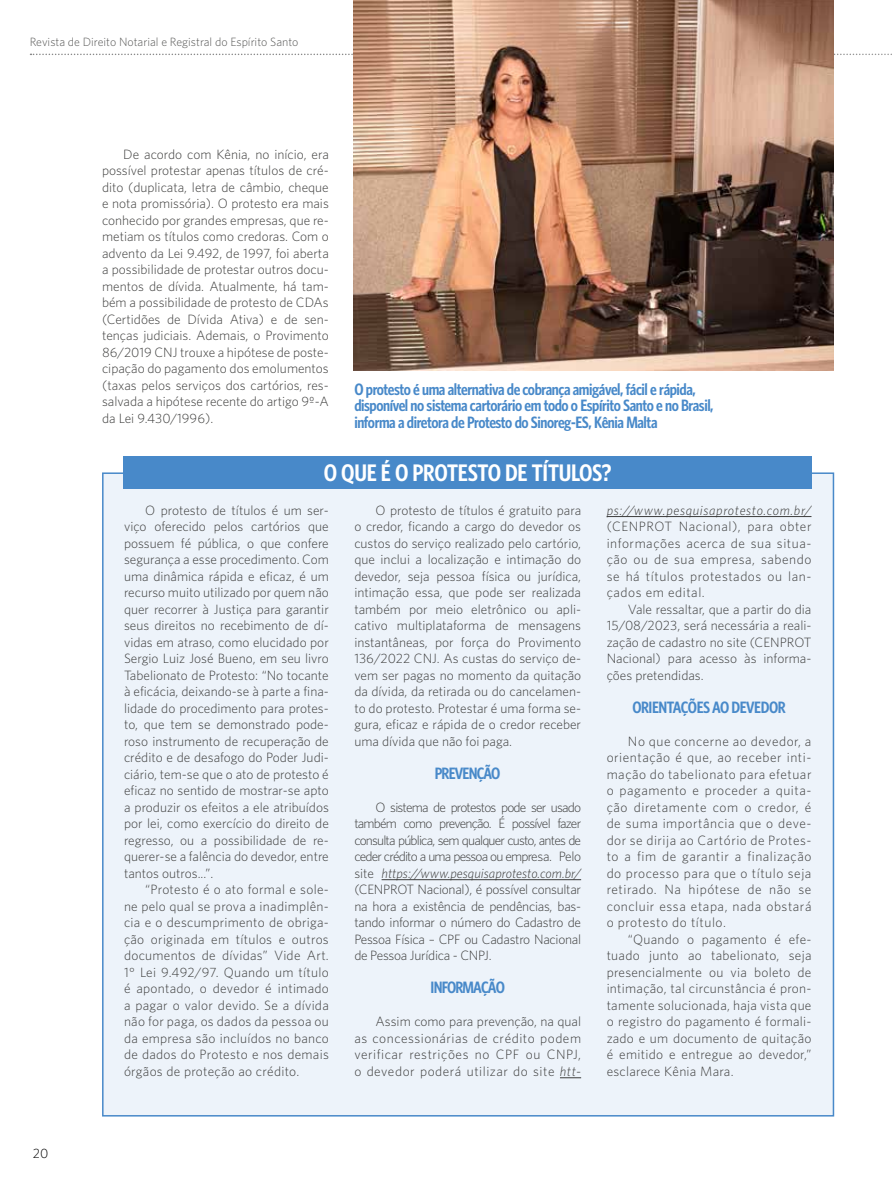
<style>
.page{position:relative;width:893px;height:1191px;background:#fff}
.page>*{position:absolute;margin:0;border:0;box-sizing:border-box;transform-origin:0 0}
.t1{font:600 24px "Whitney Condensed";letter-spacing:-.01em;color:#fff}
.t2{font:600 16.5px/16.5px "Whitney Condensed";letter-spacing:-.025em;color:#4889c9}
.t3{font:600 16.5px "Whitney Condensed";letter-spacing:-.05em;color:#4889c9}
.t4{font:300 13.5px/16.5px "Whitney";color:#3c3c3b;text-align:justify}
.t5{font:italic 300 13.5px "Whitney";letter-spacing:.045em;color:#3c3c3b}
.t6{font:300 13.5px "Whitney";color:#000}
.t7{font:300 12px "Whitney";color:#575756}
.s1{font-style:italic}
</style>
<div class="page">
<svg style="left:31px;top:54px;width:861px;height:1px"></svg>
<div style="left:102px;top:472px;width:732px;height:644px;background:#edf3fa;border:2px solid #4889c9"></div>
<img style="left:353px;top:0;width:480px;height:370px">
<hr style="left:607px;top:516px;width:204px;height:1px;background:#3c3c3b">
<div style="left:123px;top:456px;width:688px;height:33px;background:#4889c9"></div>
<hr style="left:382px;top:879px;width:199px;height:1px;background:#3c3c3b">
<svg style="left:560px;top:1077px;width:21px;height:1px"></svg>
<p class="t7" style="left:30px;top:35px;width:270px">Revista de Direito Notarial e Registral do Espírito Santo</p>
<p class="t4" style="left:102px;top:145px;width:228px;text-indent:21px">De acordo com Kênia, no início, era possível protestar apenas títulos de cré&shy;dito (duplicata, letra de câmbio, cheque e nota promissória). O protesto era mais conhecido por grandes empresas, que re&shy;metiam os títulos como credoras. Com o advento da Lei 9.492, de 1997, foi aberta a possibilidade de protestar outros docu&shy;mentos de dívida. Atualmente, há tam&shy;bém a possibilidade de protesto de CDAs (Certidões de Dívida Ativa) e de sen&shy;tenças judiciais. Ademais, o Provimento 86/2019 CNJ trouxe a hipótese de poste&shy;cipação do pagamento dos emolumentos (taxas pelos serviços dos cartórios, res&shy;salvada a hipótese recente do artigo 9º-A da Lei 9.430/1996).</p>
<p class="t2" style="left:354px;top:380px;width:361px">O protesto é uma alternativa de cobrança amigável, fácil e rápida, disponível no sistema cartorário em todo o Espírito Santo e no Brasil, informa a diretora de Protesto do Sinoreg-ES, Kênia Malta</p>
<h1 class="t1" style="left:324px;top:459px;width:289px">O QUE É O PROTESTO DE TÍTULOS?</h1>
<p class="t6" style="left:33px;top:1145px;width:17px">20</p>
<p class="t4" style="left:124px;top:501px;width:206px;text-indent:21px">O protesto de títulos é um ser&shy;viço oferecido pelos cartórios que possuem fé pública, o que confere segurança a esse procedimento. Com uma dinâmica rápida e eficaz, é um recurso muito utilizado por quem não quer recorrer à Justiça para garantir seus direitos no recebimento de dí&shy;vidas em atraso, como elucidado por Sergio Luiz José Bueno, em seu livro Tabelionato de Protesto: “No tocante à eficácia, deixando-se à parte a fina&shy;lidade do procedimento para protes&shy;to, que tem se demonstrado pode&shy;roso instrumento de recuperação de crédito e de desafogo do Poder Judi&shy;ciário, tem-se que o ato de protesto é eficaz no sentido de mostrar-se apto a produzir os efeitos a ele atribuídos por lei, como exercício do direito de regresso, ou a possibilidade de re&shy;querer-se a falência do devedor, entre tantos outros...”.</p>
<p class="t4" style="left:124px;top:881px;width:206px;text-indent:21px">“Protesto é o ato formal e sole&shy;ne pelo qual se prova a inadimplên&shy;cia e o descumprimento de obriga&shy;ção originada em títulos e outros documentos de dívidas” Vide Art.<br>1° Lei 9.492/97. Quando um título é apontado, o devedor é intimado a pagar o valor devido. Se a dívida não for paga, os dados da pessoa ou da empresa são incluídos no banco de dados do Protesto e nos demais órgãos de proteção ao crédito.</p>
<p class="t4" style="left:354px;top:501px;width:228px;text-indent:21px">O protesto de títulos é gratuito para o credor, ficando a cargo do devedor os custos do serviço realizado pelo cartório, que inclui a localização e intimação do devedor, seja pessoa física ou jurídica, intimação essa, que pode ser realizada também por meio eletrônico ou apli&shy;cativo multiplataforma de mensagens instantâneas, por força do Provimento 136/2022 CNJ. As custas do serviço de&shy;vem ser pagas no momento da quitação da dívida, da retirada ou do cancelamen&shy;to do protesto. Protestar é uma forma se&shy;gura, eficaz e rápida de o credor receber uma dívida que não foi paga.</p>
<p class="t3" style="left:435px;top:763px;width:67px">PREVENÇÃO</p>
<p class="t4" style="left:354px;top:798px;width:228px;text-indent:21px">O sistema de protestos pode ser usado também como prevenção. É possível fazer consulta pública, sem qualquer custo, antes de ceder crédito a uma pessoa ou empresa. Pelo site <span class="s1">https://www.pesquisaprotesto.com.br/ </span>(CENPROT Nacional), é possível consultar na hora a existência de pendências, bas&shy;tando informar o número do Cadastro de Pessoa Física – CPF ou Cadastro Nacional de Pessoa Jurídica - CNPJ.</p>
<p class="t3" style="left:431px;top:978px;width:76px">INFORMAÇÃO</p>
<p class="t4" style="left:354px;top:1013px;width:228px;text-indent:21px">Assim como para prevenção, na qual as concessionárias de crédito podem verificar restrições no CPF ou CNPJ, o devedor poderá utilizar do site <span class="s1">htt-</span></p>
<p class="t5" style="left:607px;top:502px;width:206px">ps://www.pesquisaprotesto.com.br/</p>
<p class="t4" style="left:607px;top:518px;width:206px">(CENPROT Nacional), para obter informações acerca de sua situa&shy;ção ou de sua empresa, sabendo se há títulos protestados ou lan&shy;çados em edital.</p>
<p class="t4" style="left:607px;top:600px;width:206px;text-indent:21px">Vale ressaltar, que a partir do dia 15/08/2023, será necessária a reali&shy;zação de cadastro no site (CENPROT Nacional) para acesso às informa&shy;ções pretendidas.</p>
<p class="t2" style="left:632px;top:698px;width:155px">ORIENTAÇÕES AO DEVEDOR</p>
<p class="t4" style="left:607px;top:732px;width:206px;text-indent:21px">No que concerne ao devedor, a orientação é que, ao receber inti&shy;mação do tabelionato para efetuar o pagamento e proceder a quita&shy;ção diretamente com o credor, é de suma importância que o deve&shy;dor se dirija ao Cartório de Protes&shy;to a fim de garantir a finalização do processo para que o título seja retirado. Na hipótese de não se concluir essa etapa, nada obstará o protesto do título.</p>
<p class="t4" style="left:607px;top:930px;width:206px;text-indent:21px">“Quando o pagamento é efe&shy;tuado junto ao tabelionato, seja presencialmente ou via boleto de intimação, tal circunstância é pron&shy;tamente solucionada, haja vista que o registro do pagamento é formali&shy;zado e um documento de quitação é emitido e entregue ao devedor,” esclarece Kênia Mara.</p>
</div>
